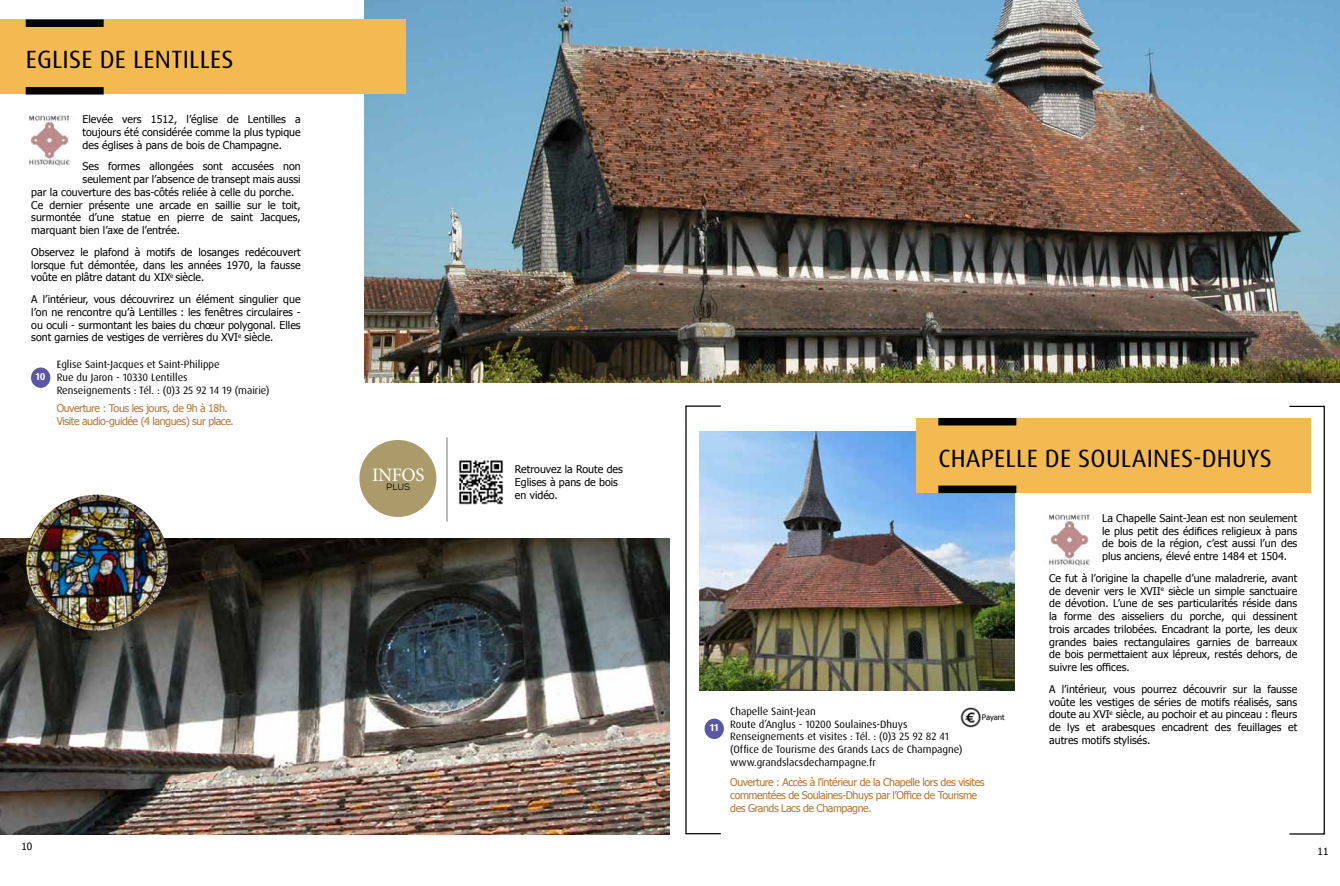
<style>
.page{position:relative;width:1340px;height:886px;background:#fff}
.page>*{position:absolute;margin:0;border:0;box-sizing:border-box;transform-origin:0 0}
.t1{font:25px "Dax OT";letter-spacing:.01em;color:#000}
.t2{font:19px "Minion Pro";letter-spacing:-.02em;color:#fff}
.t3{font:10.62px/12.8px "Tahoma";color:#000;text-align:justify}
.t4{font:10.62px/12.8px "Dax OT";color:#000}
.t5{font:10.62px/12.8px "Tahoma";letter-spacing:-.04em;color:#b57630}
.t6{font:10px "Tahoma";color:#000}
.t7{font:700 10px "Dax OT";color:#fff}
.t8{font:9.25px "Nexa";color:#000}
.t9{font:7.75px "Tahoma";letter-spacing:-.005em;color:#000}
</style>
<div class="page">
<img style="left:364px;top:0;width:975px;height:383px">
<div style="left:0;top:19px;width:405px;height:75px;background:#f3ba51"></div>
<div style="left:26px;top:19px;width:78px;height:8px;background:#000"></div>
<div style="left:26px;top:87px;width:78px;height:8px;background:#000"></div>
<img style="left:699px;top:432px;width:315px;height:258px">
<div style="left:916px;top:418px;width:394px;height:75px;background:#f3ba51"></div>
<div style="left:938px;top:418px;width:78px;height:7px;background:#000"></div>
<div style="left:938px;top:485px;width:78px;height:8px;background:#000"></div>
<img style="left:0;top:539px;width:670px;height:295px">
<img style="left:28px;top:114px;width:43px;height:52px">
<img style="left:26px;top:495px;width:143px;height:135px">
<img style="left:1048px;top:514px;width:43px;height:51px">
<div style="left:704px;top:719px;width:20px;height:20px;background:#5b57a6;border-radius:50%"></div>
<div style="left:31px;top:367px;width:19px;height:21px;background:#5b57a6;border-radius:50%"></div>
<img style="left:459px;top:460px;width:44px;height:45px">
<hr style="left:446px;top:437px;width:1px;height:84px;background:#8f9194">
<div style="left:359px;top:440px;width:77px;height:77px;background:#ab9b6a;border-radius:50%"></div>
<img style="left:960px;top:707px;width:22px;height:20px">
<h1 class="t1" style="left:26px;top:44px;width:209px">EGLISE DE LENTI LLES</h1>
<p class="t3" style="left:83px;top:113px;width:220px">Elevée vers 1512, l’église de Lentilles a toujours été considérée comme la plus typique des églises à pans de bois de Champagne.</p>
<p class="t3" style="left:83px;top:161px;width:220px">Ses formes allongées sont accusées non</p>
<p class="t3" style="left:83px;top:173px;width:220px">seulement par l’absence de transept mais aussi</p>
<p class="t3" style="left:31px;top:186px;width:264px">par la couverture des bas-côtés reliée à celle du porche.</p>
<p class="t3" style="left:31px;top:199px;width:271px">Ce dernier présente une arcade en saillie sur le toit,</p>
<p class="t3" style="left:31px;top:212px;width:271px">surmontée d’une statue en pierre de saint Jacques,</p>
<p class="t3" style="left:31px;top:224px;width:150px">marquant bien l’axe de l’entrée.</p>
<p class="t3" style="left:31px;top:246px;width:271px">Observez le plafond à motifs de losanges redécouvert lorsque fut démontée, dans les années 1970, la fausse voûte en plâtre datant du XIX<sup>e</sup> siècle.</p>
<p class="t3" style="left:31px;top:293px;width:271px">A l’intérieur, vous découvrirez un élément singulier que l’on ne rencontre qu’à Lentilles : les fenêtres circulaires - ou oculi - surmontant les baies du chœur polygonal. Elles sont garnies de vestiges de verrières du XVI<sup>e</sup> siècle.</p>
<p class="t7" style="left:36px;top:370px;width:12px">10</p>
<p class="t4" style="left:57px;top:358px;width:214px">Eglise Saint-Jacques et Saint-Philippe<br>Rue du Jaron - 10330 Lentilles<br>Renseignements : Tél. : (0)3 25 92 14 19 (mairie)</p>
<p class="t5" style="left:57px;top:403px;width:179px">Ouverture : Tous les jours, de 9h à 18h.<br>Visite audio-guidée (4 langues) sur place.</p>
<h2 class="t2" style="left:372px;top:462px;width:54px">INFOS</h2>
<p class="t8" style="left:386px;top:481px;width:26px">PLUS</p>
<p class="t6" style="left:21px;top:840px;width:12px">10</p>
<p class="t3" style="left:515px;top:464px;width:109px;text-align:left">Retrouvez la Route des<br>Eglises à pans de bois en vidéo.</p>
<h1 class="t1" style="left:938px;top:442px;width:335px">CHAPELLE DE SOULAI NES-DHUYS</h1>
<p class="t7" style="left:710px;top:721px;width:10px">11</p>
<p class="t4" style="left:730px;top:705px;width:234px">Chapelle Saint-Jean<br>Route d’Anglus - 10200 Soulaines-Dhuys Renseignements et visites : Tél. : (0)3 25 92 82 41 (Office de Tourisme des Grands Lacs de Champagne) www.grandslacsdechampagne.fr</p>
<p class="t9" style="left:982px;top:712px;width:24px">Payant</p>
<p class="t5" style="left:730px;top:776px;width:256px">Ouverture : Accès à l'intérieur de la Chapelle lors des visites commentées de Soulaines-Dhuys par l’Office de Tourisme des Grands Lacs de Champagne.</p>
<p class="t3" style="left:1102px;top:512px;width:197px">La Chapelle Saint-Jean est non seulement le plus petit des édifices religieux à pans de bois de la région, c’est aussi l’un des plus anciens, élevé entre 1484 et 1504.</p>
<p class="t3" style="left:1049px;top:572px;width:250px">Ce fut à l’origine la chapelle d’une maladrerie, avant de devenir vers le XVII<sup>e</sup> siècle un simple sanctuaire de dévotion. L’une de ses particularités réside dans la forme des aisseliers du porche, qui dessinent trois arcades trilobées. Encadrant la porte, les deux grandes baies rectangulaires garnies de barreaux de bois permettaient aux lépreux, restés dehors, de suivre les offices.</p>
<p class="t3" style="left:1049px;top:683px;width:250px">A l’intérieur, vous pourrez découvrir sur la fausse voûte les vestiges de séries de motifs réalisés, sans doute au XVI<sup>e</sup> siècle, au pochoir et au pinceau : fleurs de lys et arabesques encadrent des feuillages et autres motifs stylisés.</p>
<p class="t6" style="left:1317px;top:845px;width:12px">11</p>
</div>
